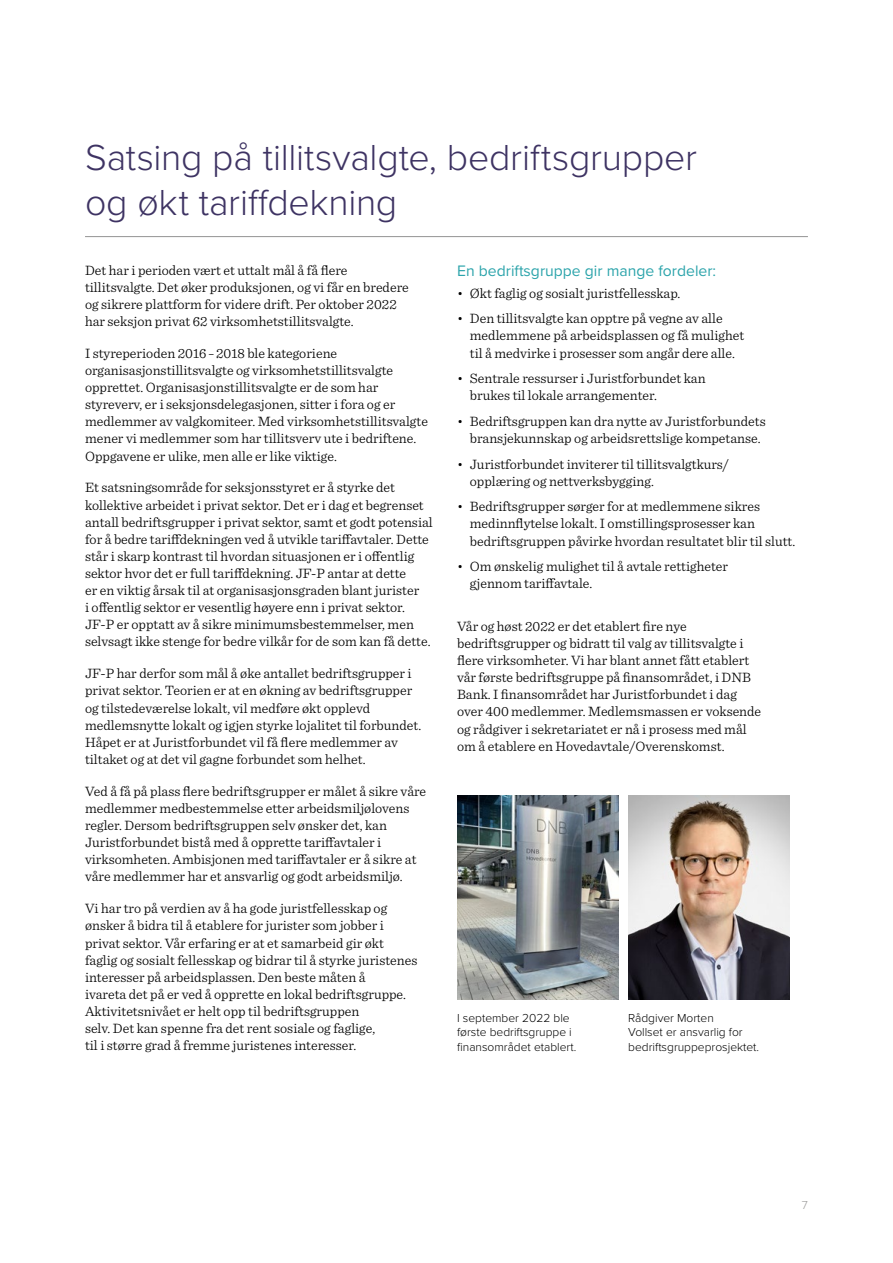
<style>
.page{position:relative;width:893px;height:1263px;background:#fff}
.page>*{position:absolute;margin:0;border:0;box-sizing:border-box;transform-origin:0 0}
.Rapport_Tittel_1{font:300 37.5px/45px "Proxima Nova";letter-spacing:-.005em;color:#3e3363}
.Rapport_Tittel_2_Non{font:15.75px "Proxima Nova";color:#2ca4ab}
.Brødtekst{font:300 14.25px/17.1px "Sentinel";color:#000}
.Bildetekst{font:300 12px/14.4px "Proxima Nova";color:#000}
.t1{font:300 12px "Proxima Nova";color:#9d9d9c}
</style>
<div class="page">
<hr style="left:85px;top:236px;width:723px;height:1px;background:#939393">
<img style="left:457px;top:795px;width:162px;height:205px">
<img style="left:628px;top:795px;width:162px;height:205px">
<p class="Rapport_Tittel_1" style="left:85px;top:133px;width:613px">Satsing på tillitsvalgte, bedriftsgrupper og økt tariffdekning</p>
<p class="Brødtekst" style="left:85px;top:260px;width:325px">Det har i perioden vært et uttalt mål å få flere tillitsvalgte. Det øker produksjonen, og vi får en bredere og sikrere plattform for videre drift. Per oktober 2022 har seksjon privat 62 virksomhetstillitsvalgte.</p>
<p class="Brødtekst" style="left:85px;top:344px;width:344px">I styreperioden 2016 – 2018 ble kategoriene organisasjonstillitsvalgte og virksomhetstillitsvalgte opprettet. Organisasjonstillitsvalgte er de som har styreverv, er i seksjonsdelegasjonen, sitter i fora og er medlemmer av valgkomiteer. Med virksomhetstillitsvalgte mener vi medlemmer som har tillitsverv ute i bedriftene.<br>Oppgavene er ulike, men alle er like viktige.</p>
<p class="Brødtekst" style="left:85px;top:478px;width:349px">Et satsningsområde for seksjonsstyret er å styrke det kollektive arbeidet i privat sektor. Det er i dag et begrenset antall bedriftsgrupper i privat sektor, samt et godt potensial for å bedre tariffdekningen ved å utvikle tariffavtaler. Dette står i skarp kontrast til hvordan situasjonen er i offentlig sektor hvor det er full tariffdekning. JF-P antar at dette<br>er en viktig årsak til at organisasjonsgraden blant jurister<br>i offentlig sektor er vesentlig høyere enn i privat sektor.<br>JF-P er opptatt av å sikre minimumsbestemmelser, men selvsagt ikke stenge for bedre vilkår for de som kan få dette.</p>
<p class="Brødtekst" style="left:85px;top:664px;width:338px">JF-P har derfor som mål å øke antallet bedriftsgrupper i privat sektor. Teorien er at en økning av bedriftsgrupper og tilstedeværelse lokalt, vil medføre økt opplevd medlemsnytte lokalt og igjen styrke lojalitet til forbundet.<br>Håpet er at Juristforbundet vil få flere medlemmer av tiltaket og at det vil gagne forbundet som helhet.</p>
<p class="Brødtekst" style="left:85px;top:782px;width:343px">Ved å få på plass flere bedriftsgrupper er målet å sikre våre medlemmer medbestemmelse etter arbeidsmiljølovens regler. Dersom bedriftsgruppen selv ønsker det, kan Juristforbundet bistå med å opprette tariffavtaler i virksomheten. Ambisjonen med tariffavtaler er å sikre at våre medlemmer har et ansvarlig og godt arbeidsmiljø.</p>
<p class="Brødtekst" style="left:85px;top:899px;width:334px">Vi har tro på verdien av å ha gode juristfellesskap og ønsker å bidra til å etablere for jurister som jobber i privat sektor. Vår erfaring er at et samarbeid gir økt faglig og sosialt fellesskap og bidrar til å styrke juristenes interesser på arbeidsplassen. Den beste måten å<br>ivareta det på er ved å opprette en lokal bedriftsgruppe.<br>Aktivitetsnivået er helt opp til bedriftsgruppen<br>selv. Det kan spenne fra det rent sosiale og faglige,<br>til i større grad å fremme juristenes interesser.</p>
<p class="Rapport_Tittel_2_Non" style="left:457px;top:259px;width:261px">En bedriftsgruppe gir mange fordeler:</p>
<p class="Brødtekst" style="left:457px;top:283px;width:225px">• Økt faglig og sosialt juristfellesskap.</p>
<p class="Brødtekst" style="left:470px;top:309px;width:276px;text-indent:-13px">• Den tillitsvalgte kan opptre på vegne av alle medlemmene på arbeidsplassen og få mulighet til å medvirke i prosesser som angår dere alle.</p>
<p class="Brødtekst" style="left:470px;top:369px;width:237px;text-indent:-13px">• Sentrale ressurser i Juristforbundet kan brukes til lokale arrangementer.</p>
<p class="Brødtekst" style="left:457px;top:412px;width:310px;text-align:center">• Bedriftsgruppen kan dra nytte av Juristforbundets bransjekunnskap og arbeidsrettslige kompetanse.</p>
<p class="Brødtekst" style="left:470px;top:454px;width:261px;text-indent:-13px">• Juristforbundet inviterer til tillitsvalgtkurs/ opplæring og nettverksbygging.</p>
<p class="Brødtekst" style="left:470px;top:497px;width:327px;text-indent:-13px">• Bedriftsgrupper sørger for at medlemmene sikres medinnflytelse lokalt. I omstillingsprosesser kan bedriftsgruppen påvirke hvordan resultatet blir til slutt.</p>
<p class="Brødtekst" style="left:470px;top:557px;width:260px;text-indent:-13px">• Om ønskelig mulighet til å avtale rettigheter gjennom tariffavtale.</p>
<p class="Brødtekst" style="left:457px;top:617px;width:306px">Vår og høst 2022 er det etablert fire nye bedriftsgrupper og bidratt til valg av tillitsvalgte i flere virksomheter. Vi har blant annet fått etablert vår første bedriftsgruppe på finansområdet, i DNB Bank. I finansområdet har Juristforbundet i dag over 400 medlemmer. Medlemsmassen er voksende og rådgiver i sekretariatet er nå i prosess med mål om å etablere en Hovedavtale/Overenskomst.</p>
<p class="Bildetekst" style="left:457px;top:1010px;width:121px">I september 2022 ble første bedriftsgruppe i finansområdet etablert.</p>
<p class="Bildetekst" style="left:628px;top:1010px;width:132px">Rådgiver Morten<br>Vollset er ansvarlig for bedriftsgruppeprosjektet.</p>
<p class="t1" style="left:802px;top:1196px;width:8px">7</p>
</div>
